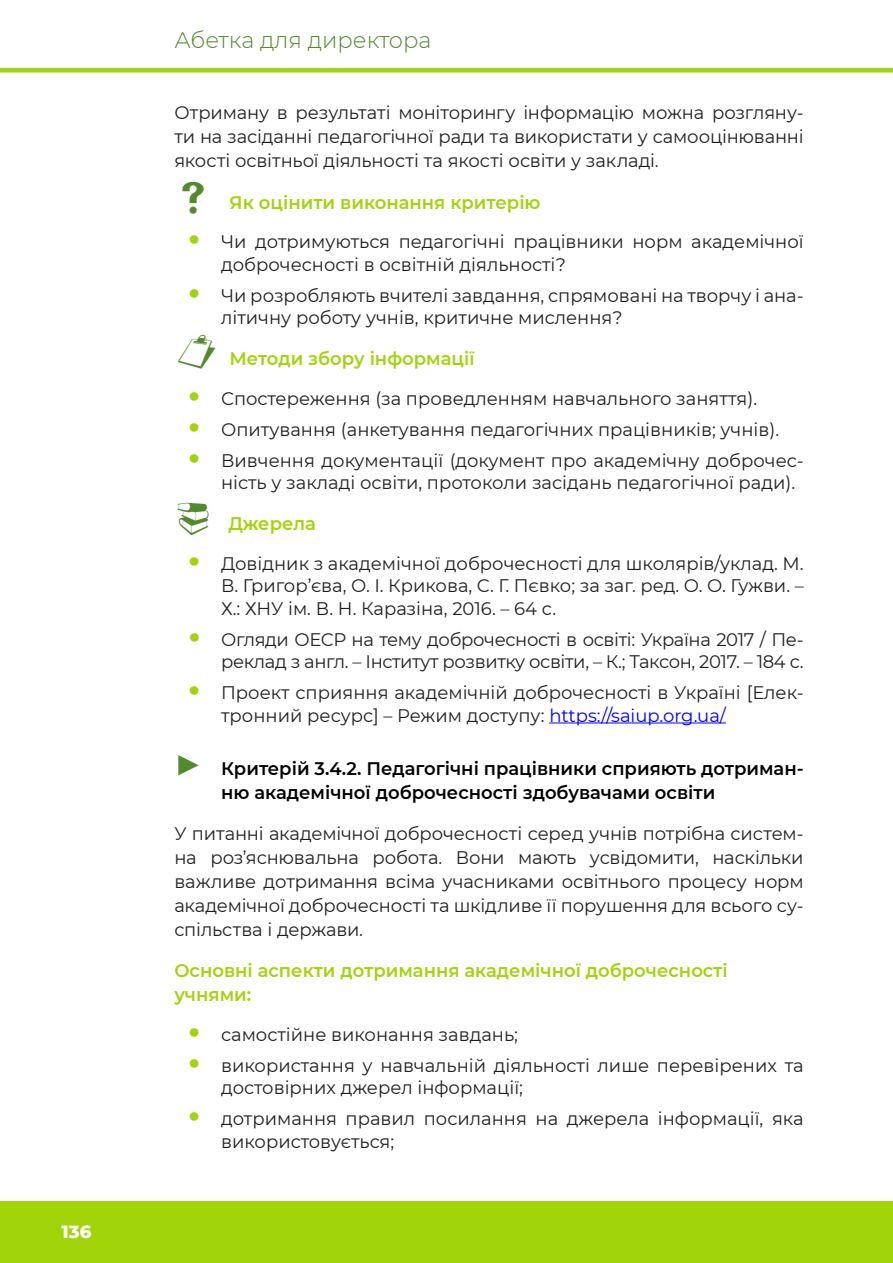
<style>
.page{position:relative;width:893px;height:1263px;background:#fff}
.page>*{position:absolute;margin:0;border:0;box-sizing:border-box;transform-origin:0 0}
.t1{font:300 22.5px "Montserrat";color:#548a2e}
.Body_Text{font:18.15px/22.5px "Montserrat";color:#231f20}
.Body_Text-2{font:18.15px/22.5px "Montserrat";letter-spacing:-.02em;color:#231f20;text-align:right}
.SubH4{font:600 18.15px/24px "Montserrat";color:#a2d40a}
.t2{font:600 18.15px/24px "Montserrat";color:#000}
.t3{font:800 18px "Montserrat";color:#fff}
.s1{font-weight:800;font-size:30.3px;color:#a2d40a}
.s2{font-size:18px;color:#00f}
.s3{font-family:"Century Gothic";font-weight:400;font-size:28.8px;color:#548a2e}
</style>
<div class="page">
<div style="left:0;top:1201px;width:893px;height:62px;background:#a2d40a"></div>
<div style="left:0;top:68px;width:893px;height:5px;background:#a2d40a"></div>
<hr style="left:549px;top:722px;width:177px;height:1px;background:#00f">
<p class="t3" style="left:62px;top:1218px;width:31px">136</p>
<p class="t1" style="left:174px;top:25px;width:259px">Абетка для директора</p>
<p class="Body_Text" style="left:174px;top:100px;width:631px;line-height:24px;text-align:justify">Отриману в результаті моніторингу інформацію можна розгляну&shy;ти на засіданні педагогічної ради та використати у самооцінюванні якості освітньої діяльності та якості освіти у закладі.</p>
<p class="SubH4" style="left:230px;top:189px;width:312px">Як оцінити виконання критерію</p>
<p class="Body_Text" style="left:221px;top:230px;width:584px;text-indent:-33px"><span class="s1">•</span> Чи дотримуються педагогічні працівники норм академічної доброчесності в освітній діяльності?</p>
<p class="Body_Text" style="left:221px;top:283px;width:584px;text-indent:-33px"><span class="s1">•</span> Чи розробляють вчителі завдання, спрямовані на творчу і ана&shy;літичну роботу учнів, критичне мислення?</p>
<p class="SubH4" style="left:230px;top:346px;width:246px">Методи збору інформації</p>
<p class="Body_Text" style="left:188px;top:386px;width:570px"><span class="s1">•</span> Спостереження (за проведленням навчального заняття).</p>
<p class="Body_Text" style="left:188px;top:417px;width:592px"><span class="s1">•</span> Опитування (анкетування педагогічних працівників; учнів).</p>
<p class="Body_Text" style="left:221px;top:448px;width:584px;text-indent:-33px"><span class="s1">•</span> Вивчення документації (документ про академічну доброчес&shy;ність у закладі освіти, протоколи засідань педагогічної ради).</p>
<p class="SubH4" style="left:228px;top:511px;width:89px">Джерела</p>
<p class="Body_Text" style="left:221px;top:551px;width:584px;text-align:justify;text-indent:-33px"><span class="s1">•</span> Довідник з академічної доброчесності для школярів/уклад. М.<br>В. Григор’єва, О. І. Крикова, С. Г. Пєвко; за заг. ред. О. О. Гужви. – Х.: ХНУ ім. В. Н. Каразіна, 2016. – 64 с.</p>
<p class="Body_Text-2" style="left:189px;top:627px;width:616px"><span class="s1">•</span> Огляди ОЕСР на тему доброчесності в освіті: Україна 2017 / Пе&shy;реклад з англ. – Інститут розвитку освіти, – К.; Таксон, 2017. – 184 с.</p>
<p class="Body_Text" style="left:221px;top:681px;width:584px;text-indent:-33px"><span class="s1">•</span> Проект сприяння академічній доброчесності в Україні [Елек&shy;тронний ресурс] – Режим доступу: <span class="s2">https://saiup.org.ua/</span></p>
<p class="t2" style="left:221px;top:756px;width:584px;text-indent:-47px"><span class="s3">►</span> Критерій 3.4.2. Педагогічні працівники сприяють дотриман&shy;ню академічної доброчесності здобувачами освіти</p>
<p class="Body_Text" style="left:174px;top:821px;width:631px;line-height:24px;text-align:justify">У питанні академічної доброчесності серед учнів потрібна систем&shy;на роз’яснювальна робота. Вони мають усвідомити, наскільки важливе дотримання всіма учасниками освітнього процесу норм академічної доброчесності та шкідливе її порушення для всього су&shy;спільства і держави.</p>
<p class="SubH4" style="left:174px;top:958px;width:555px">Основні аспекти дотримання академічної доброчесності учнями:</p>
<p class="Body_Text" style="left:188px;top:1022px;width:331px"><span class="s1">•</span> самостійне виконання завдань;</p>
<p class="Body_Text" style="left:221px;top:1053px;width:584px;text-indent:-33px"><span class="s1">•</span> використання у навчальній діяльності лише перевірених та достовірних джерел інформації;</p>
<p class="Body_Text" style="left:221px;top:1107px;width:584px;text-indent:-33px"><span class="s1">•</span> дотримання правил посилання на джерела інформації, яка використовується;</p>
</div>
